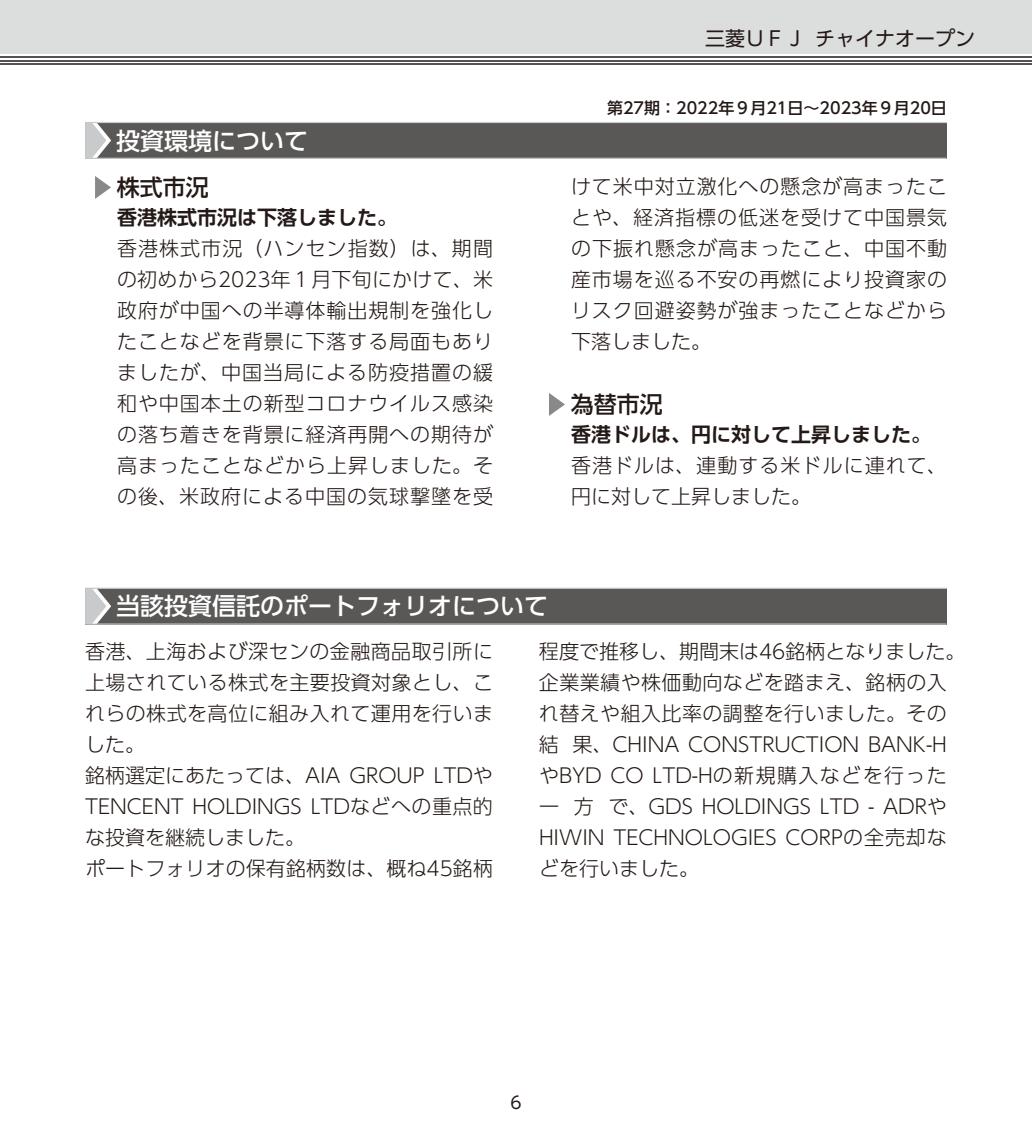
<style>
.page{position:relative;width:1032px;height:1134px;background:#fff}
.page>*{position:absolute;margin:0;border:0;box-sizing:border-box;transform-origin:0 0}
.t1{font:500 24px "UD Shin Go Pro";color:#fff}
.t2{font:500 23px "UD Shin Go Pro";color:#231916}
.t3{font:300 20px/31px "UD Shin Go Pro";letter-spacing:.02em;color:#231916;text-align:justify}
.t4{font:300 20px/31px "UD Shin Go Pro";color:#231916}
.t5{font:700 20px "UD Shin Go Pro De";color:#231916}
.t6{font:300 20px/31px "UD Shin Go Pro";letter-spacing:.055em;color:#231916}
.t7{font:20px "UD Shin Go Pro";color:#231916}
.t8{font:17px "UD Shin Go Pro";color:#231916}
.t9{font:500 16px "UD Shin Go Pro";color:#231916}
</style>
<div class="page">
<div style="left:0;top:0;width:1032px;height:54px;background:#dcdddd"></div>
<hr style="left:0;top:63px;width:1032px;height:2px;background:#545252">
<hr style="left:0;top:60px;width:1032px;height:1px;background:#545252">
<hr style="left:0;top:56px;width:1032px;height:2px;background:#545252">
<div style="left:85px;top:122px;width:862px;height:36px;background:#595857"></div>
<hr style="left:85px;top:158px;width:861px;height:1px;background:#c9cacb">
<hr style="left:85px;top:122px;width:862px;height:1px;background:#c9cacb">
<svg style="left:85px;top:123px;width:26px;height:35px"></svg>
<svg style="left:95px;top:176px;width:16px;height:23px"></svg>
<svg style="left:549px;top:393px;width:16px;height:23px"></svg>
<div style="left:85px;top:588px;width:862px;height:36px;background:#595857"></div>
<hr style="left:85px;top:623px;width:861px;height:2px;background:#c9cacb">
<hr style="left:85px;top:588px;width:862px;height:1px;background:#c9cacb">
<svg style="left:85px;top:588px;width:26px;height:36px"></svg>
<p class="t7" style="left:705px;top:22px;width:271px">三菱ＵＦＪ チャイナオープン</p>
<p class="t1" style="left:116px;top:121px;width:194px">投資環境について</p>
<p class="t2" style="left:117px;top:169px;width:94px">株式市況</p>
<p class="t5" style="left:117px;top:201px;width:282px">香港株式市況は下落しました。</p>
<p class="t3" style="left:117px;top:232px;width:377px">香港株式市況（ハンセン指数）は、期間の初めから2023年１月下旬にかけて、米政府が中国への半導体輸出規制を強化したことなどを背景に下落する局面もありましたが、中国当局による防疫措置の緩和や中国本土の新型コロナウイルス感染の落ち着きを背景に経済再開への期待が高まったことなどから上昇しました。その後、米政府による中国の気球撃墜を受</p>
<p class="t9" style="left:607px;top:95px;width:341px">第27期：2022年９月21日～2023年９月20日</p>
<p class="t3" style="left:571px;top:170px;width:377px">けて米中対立激化への懸念が高まったことや、経済指標の低迷を受けて中国景気の下振れ懸念が高まったこと、中国不動産市場を巡る不安の再燃により投資家のリスク回避姿勢が強まったことなどから下落しました。</p>
<p class="t2" style="left:571px;top:386px;width:93px">為替市況</p>
<p class="t5" style="left:571px;top:418px;width:361px">香港ドルは、円に対して上昇しました。</p>
<p class="t6" style="left:571px;top:449px;width:377px">香港ドルは、連動する米ドルに連れて、円に対して上昇しました。</p>
<p class="t1" style="left:116px;top:587px;width:433px">当該投資信託のポートフォリオについて</p>
<p class="t3" style="left:85px;top:635px;width:409px;text-align:left">香港、上海および深センの金融商品取引所に上場されている株式を主要投資対象とし、これらの株式を高位に組み入れて運用を行いました。<br>銘柄選定にあたっては、AIA GROUP LTDや<br>TENCENT HOLDINGS LTDなどへの重点的な投資を継続しました。<br>ポートフォリオの保有銘柄数は、概ね45銘柄</p>
<p class="t4" style="left:539px;top:635px;width:428px">程度で推移し、期間末は46銘柄となりました。企業業績や株価動向などを踏まえ、銘柄の入れ替えや組入比率の調整を行いました。その結 果、CHINA CONSTRUCTION BANK-HやBYD CO LTD-Hの新規購入などを行った一 方 で、GDS HOLDINGS LTD - ADRや<br>HIWIN TECHNOLOGIES CORPの全売却などを行いました。</p>
<p class="t8" style="left:510px;top:1089px;width:13px">6</p>
</div>
